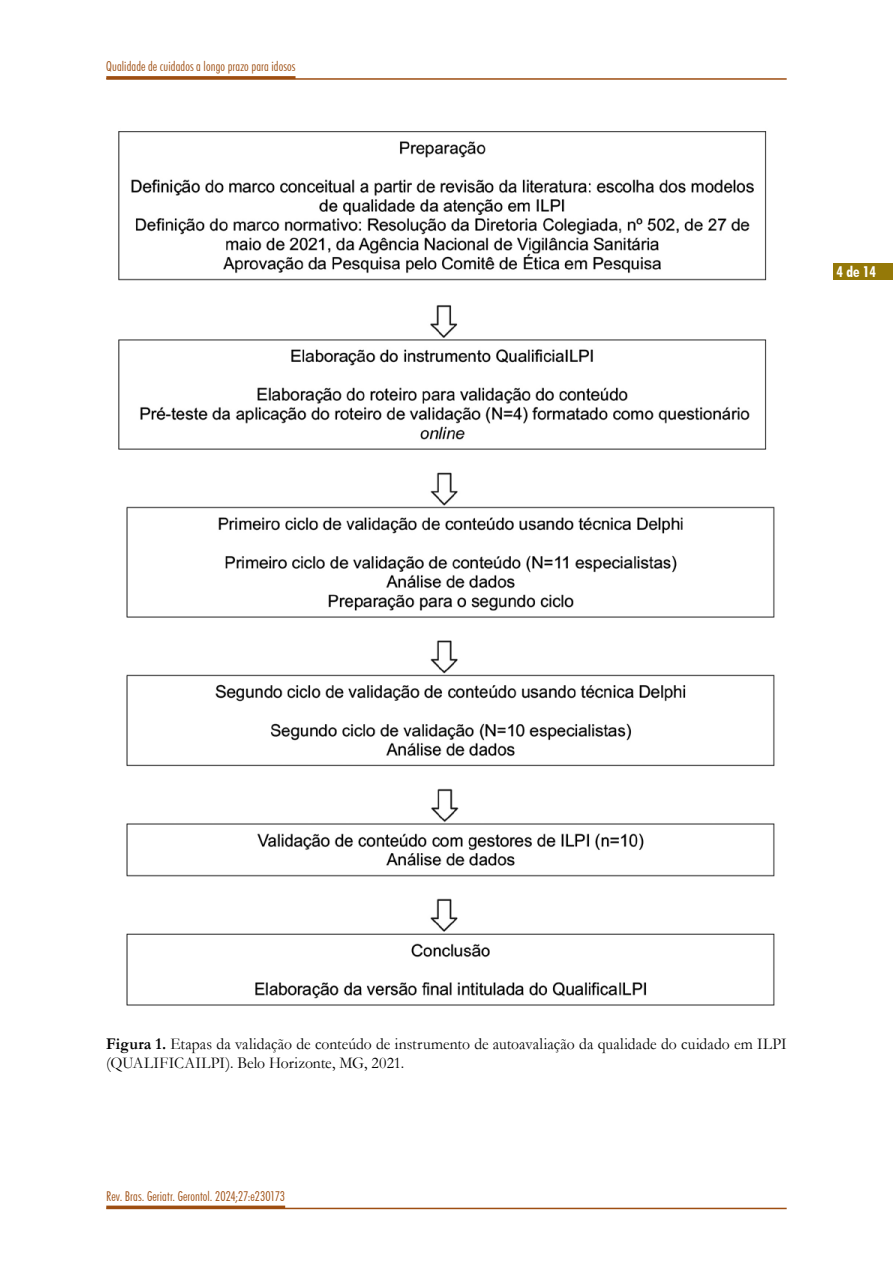
<style>
.page{position:relative;width:893px;height:1263px;background:#fff}
.page>*{position:absolute;margin:0;border:0;box-sizing:border-box;transform-origin:0 0}
.t1{font:16.5px/19.5px "Garamond";letter-spacing:.005em;color:#000;scale:.95 1}
.t2{font:700 condensed 15px "Futura BT";color:#fff}
.t3{font:300 condensed 13.5px "Futura BT";letter-spacing:.005em;color:#9e4e11}
.s1{font-weight:700}
</style>
<div class="page">
<div style="left:833px;top:263px;width:60px;height:17px;background:#957908"></div>
<hr style="left:106px;top:78px;width:681px;height:2px;background:#9e4e11">
<hr style="left:106px;top:76px;width:190px;height:3px;background:#9e4e11">
<hr style="left:106px;top:1208px;width:681px;height:1px;background:#9e4e11">
<hr style="left:106px;top:1205px;width:179px;height:3px;background:#9e4e11">
<img style="left:118px;top:131px;width:657px;height:875px">
<p class="t3" style="left:106px;top:58px;width:191px">Qualidade de cuidados a longo prazo para idosos</p>
<p class="t2" style="left:836px;top:262px;width:41px">4 de 14</p>
<p class="t1" style="left:106px;top:1033px;width:718px"><span class="s1">Figura 1.</span> Etapas da validação de conteúdo de instrumento de autoavaliação da qualidade do cuidado em ILPI (QUALIFICAILPI). Belo Horizonte, MG, 2021.</p>
<p class="t3" style="left:106px;top:1188px;width:180px">Rev. Bras. Geriatr. Gerontol. 2024;27:e230173</p>
</div>
